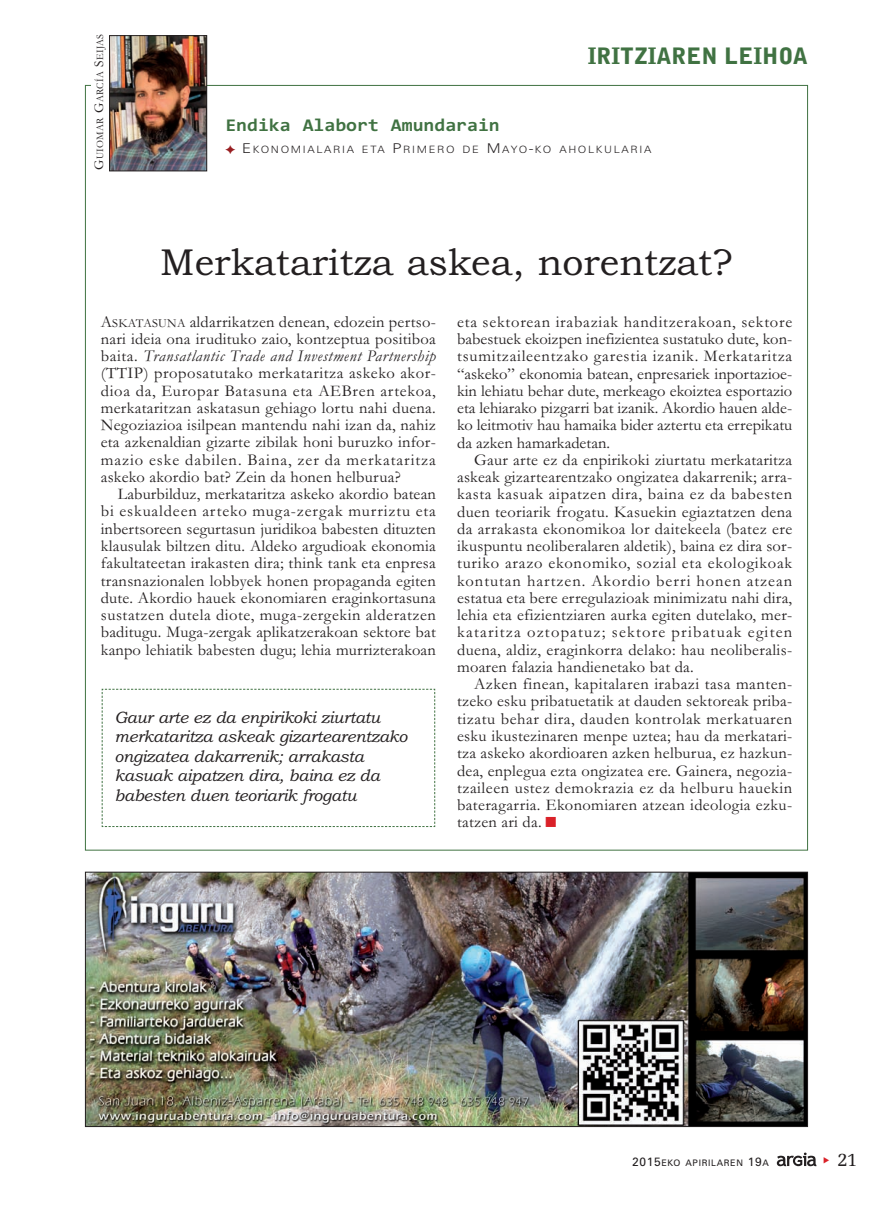
<style>
.page{position:relative;width:893px;height:1212px;background:#fff}
.page>*{position:absolute;margin:0;border:0;box-sizing:border-box;transform-origin:0 0}
.t1{font:37.5px "Bookman Old Style";color:#231f20}
.t2{font:900 22.5px "Bell Gothic Std";color:#407242}
.t3{font:19.5px "Memoir";color:#231f20}
.t4{font:700 18px "Consolas";color:#407242;scale:1.1 1}
.t5{font:16.5px/17.2px "Garamond";letter-spacing:.015em;color:#231f20;text-align:justify}
.t6{font:italic 16.5px/19.5px "Bookman Old Style";letter-spacing:-.02em;color:#231f20}
.t7{font:300 10.2px "Zurich BT";letter-spacing:.145em;color:#231f20;scale:1.1 1}
.t8{font:10.2px "Garamond";letter-spacing:.03em;color:#231f20}
.t9{font:9px "Zurich BT";letter-spacing:.075em;color:#231f20}
.s1{font-size:13.5px}
.s2{color:#981e21}
.s3{font-size:12.3px}
.s4{font-style:italic}
.s5{color:#da2128}
.s6{font-size:12px}
</style>
<div class="page">
<svg style="left:777px;top:1152px;width:39px;height:14px"></svg>
<img style="left:111px;top:37px;width:94px;height:132px">
<div style="left:109px;top:35px;width:98px;height:136px;border:1px solid #231f20"></div>
<svg style="left:101px;top:688px;width:334px;height:139px"></svg>
<img style="left:87px;top:874px;width:719px;height:251px">
<div style="left:85px;top:872px;width:723px;height:255px;border:1px solid #231f20"></div>
<p class="t8" style="left:96px;top:170px;width:138px;rotate:-90deg"><span class="s1">G</span>UIOMAR <span class="s1">G</span>ARCÍA <span class="s1">S</span>EIJAS</p>
<h2 class="t2" style="left:588px;top:48px;width:222px">IRITZIAREN LEIHOA</h2>
<p class="t4" style="left:225px;top:118px;width:251px">Endika Alabort Amundarain</p>
<p class="t7" style="left:225px;top:146px;width:389px"><span class="s2">✦</span> <span class="s1">E</span>KONOMIALARIA ETA <span class="s1">P</span>RIMERO DE <span class="s1">M</span>AYO<span class="s1">-</span>KO AHOLKULARIA</p>
<h1 class="t1" style="left:160px;top:249px;width:574px">Merkataritza askea, norentzat?</h1>
<p class="t5" style="left:101px;top:315px;width:337px">A<span class="s3">SKATASUNA</span> aldarrikatzen denean, edozein pertso&shy;nari ideia ona irudituko zaio, kontzeptua positiboa baita. <span class="s4">Transatlantic Trade and Investment Partnership </span>(TTIP) proposatutako merkataritza askeko akor&shy;dioa da, Europar Batasuna eta AEBren artekoa, merkataritzan askatasun gehiago lortu nahi duena.<br>Negoziazioa isilpean mantendu nahi izan da, nahiz eta azkenaldian gizarte zibilak honi buruzko infor&shy;mazio eske dabilen. Baina, zer da merkataritza askeko akordio bat? Zein da honen helburua?</p>
<p class="t5" style="left:101px;top:487px;width:337px;text-indent:17px">Laburbilduz, merkataritza askeko akordio batean bi eskualdeen arteko muga-zergak murriztu eta inbertsoreen segurtasun juridikoa babesten dituzten klausulak biltzen ditu. Aldeko argudioak ekonomia fakultateetan irakasten dira; think tank eta enpresa transnazionalen lobbyek honen propaganda egiten dute. Akordio hauek ekonomiaren eraginkortasuna sustatzen dutela diote, muga-zergekin alderatzen baditugu. Muga-zergak aplikatzerakoan sektore bat kanpo lehiatik babesten dugu; lehia murrizterakoan</p>
<p class="t6" style="left:115px;top:709px;width:294px">Gaur arte ez da enpirikoki ziurtatu merkataritza askeak gizartearentzako ongizatea dakarrenik; arrakasta kasuak aipatzen dira, baina ez da babesten duen teoriarik frogatu</p>
<p class="t5" style="left:457px;top:315px;width:337px">eta sektorean irabaziak handitzerakoan, sektore babestuek ekoizpen inefizientea sustatuko dute, kon&shy;tsumitzaileentzako garestia izanik. Merkataritza “askeko” ekonomia batean, enpresariek inportazioe&shy;kin lehiatu behar dute, merkeago ekoiztea esportazio eta lehiarako pizgarri bat izanik. Akordio hauen alde&shy;ko leitmotiv hau hamaika bider aztertu eta errepikatu da azken hamarkadetan.</p>
<p class="t5" style="left:457px;top:453px;width:337px;text-indent:17px">Gaur arte ez da enpirikoki ziurtatu merkataritza askeak gizartearentzako ongizatea dakarrenik; arra&shy;kasta kasuak aipatzen dira, baina ez da babesten duen teoriarik frogatu. Kasuekin egiaztatzen dena da arrakasta ekonomikoa lor daitekeela (batez ere ikuspuntu neoliberalaren aldetik), baina ez dira sor&shy;turiko arazo ekonomiko, sozial eta ekologikoak kontutan hartzen. Akordio berri honen atzean estatua eta bere erregulazioak minimizatu nahi dira, lehia eta efizientziaren aurka egiten dutelako, mer&shy;kataritza oztopatuz; sektore pribatuak egiten duena, aldiz, eraginkorra delako: hau neoliberalis&shy;moaren falazia handienetako bat da.</p>
<p class="t5" style="left:457px;top:677px;width:337px;text-indent:17px">Azken finean, kapitalaren irabazi tasa manten&shy;tzeko esku pribatuetatik at dauden sektoreak priba&shy;tizatu behar dira, dauden kontrolak merkatuaren esku ikustezinaren menpe uztea; hau da merkatari&shy;tza askeko akordioaren azken helburua, ez hazkun&shy;dea, enplegua ezta ongizatea ere. Gainera, negozia&shy;tzaileen ustez demokrazia ez da helburu hauekin bateragarria. Ekonomiaren atzean ideologia ezku&shy;tatzen ari da. <span class="s5">■</span></p>
<p class="t9" style="left:632px;top:1160px;width:138px"><span class="s6">2015</span>EKO APIRILAREN <span class="s6">19</span>A</p>
<p class="t3" style="left:837px;top:1147px;width:22px">21</p>
</div>
